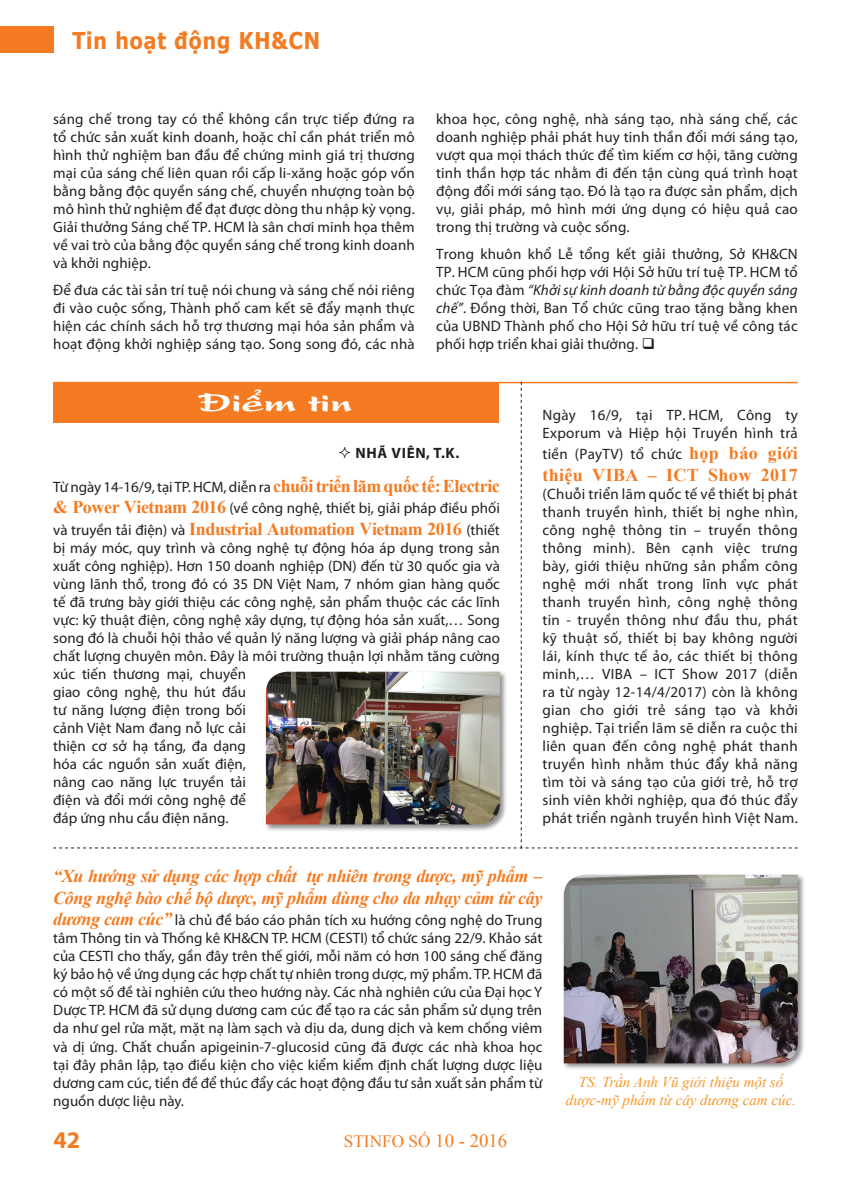
<style>
.page{position:relative;width:851px;height:1191px;background:#fff}
.page>*{position:absolute;margin:0;border:0;box-sizing:border-box;transform-origin:0 0}
.t1{font:28.8px "UVN Bay Buom Nang";color:#fff;scale:1.25 1}
.t2{font:700 24px "Myriad Pro";color:#f47b21}
.t3{font:700 23.1px "Tahoma";letter-spacing:.05em;color:#f47b21;scale:.91 1}
.t4{font:italic 700 18px/21.6px "Times New Roman";letter-spacing:-.025em;color:#f47b21}
.t5{font:700 18px "Times New Roman";letter-spacing:-.025em;color:#f47b21}
.t6{font:700 18px "Times New Roman";letter-spacing:.02em;color:#f47b21}
.t7{font:17.25px "Times New Roman";color:#f47b21}
.t8{font:15px/18px "Myriad Pro";color:#231f20;text-align:justify}
.t9{font:15px/18px "Myriad Pro";letter-spacing:.02em;color:#231f20}
.t10{font:italic 15px/18px "Times New Roman";color:#f79727;text-align:center}
.Tacgia{font:700 15px "Myriad Pro";letter-spacing:.045em;color:#231f20}
.s1{font-style:italic}
.s2{font-family:"Times New Roman";font-weight:700;font-size:18px;color:#f47b21}
.s3{font-family:"Myriad Pro";font-weight:400;font-size:15px;color:#231f20}
.s4{font-family:"Times New Roman";font-weight:700;font-style:italic;font-size:18px;color:#f47b21}
.s5{font-size:18.75px}
</style>
<div class="page">
<div style="left:0;top:26px;width:53px;height:27px;background:#f47b21"></div>
<div style="left:562px;top:873px;width:243px;height:197px;background:#231f20;opacity:.5"></div>
<img style="left:563px;top:874px;width:234px;height:189px">
<svg style="left:53px;top:382px;width:744px;height:466px"></svg>
<h3 class="t3" style="left:72px;top:24px;width:274px">Tin hoạt động KH&amp;CN</h3>
<p class="t8" style="left:53px;top:110px;width:363px">sáng chế trong tay có thể không cần trực tiếp đứng ra tổ chức sản xuất kinh doanh, hoặc chỉ cần phát triển mô hình thử nghiệm ban đầu để chứng minh giá trị thương mại của sáng chế liên quan rồi cấp li-xăng hoặc góp vốn bằng bằng độc quyền sáng chế, chuyển nhượng toàn bộ mô hình thử nghiệm để đạt được dòng thu nhập kỳ vọng.<br>Giải thưởng Sáng chế TP. HCM là sân chơi minh họa thêm về vai trò của bằng độc quyền sáng chế trong kinh doanh và khởi nghiệp.</p>
<p class="t8" style="left:53px;top:280px;width:363px">Để đưa các tài sản trí tuệ nói chung và sáng chế nói riêng đi vào cuộc sống, Thành phố cam kết sẽ đẩy mạnh thực hiện các chính sách hỗ trợ thương mại hóa sản phẩm và hoạt động khởi nghiệp sáng tạo. Song song đó, các nhà</p>
<p class="t8" style="left:436px;top:110px;width:363px">khoa học, công nghệ, nhà sáng tạo, nhà sáng chế, các doanh nghiệp phải phát huy tinh thần đổi mới sáng tạo, vượt qua mọi thách thức để tìm kiếm cơ hội, tăng cường tinh thần hợp tác nhằm đi đến tận cùng quá trình hoạt động đổi mới sáng tạo. Đó là tạo ra được sản phẩm, dịch vụ, giải pháp, mô hình mới ứng dụng có hiệu quả cao trong thị trường và cuộc sống.</p>
<p class="t8" style="left:436px;top:244px;width:363px">Trong khuôn khổ Lễ tổng kết giải thưởng, Sở KH&amp;CN TP. HCM cũng phối hợp với Hội Sở hữu trí tuệ TP. HCM tổ chức Tọa đàm <span class="s1">“Khởi sự kinh doanh từ bằng độc quyền sáng chế”</span>. Đồng thời, Ban Tổ chức cũng trao tặng bằng khen của UBND Thành phố cho Hội Sở hữu trí tuệ về công tác phối hợp triển khai giải thưởng. ❑</p>
<p class="t1" style="left:199px;top:382px;width:124px">Điểm tin</p>
<p class="Tacgia" style="left:355px;top:443px;width:105px">NHÃ VIÊN, T.K.</p>
<p class="t8" style="left:53px;top:476px;width:448px;line-height:21.6px">Từ ngày 14-16/9, tại TP. HCM, diễn ra <span class="s2">chuỗi triển lãm quốc tế: Electric &amp; Power Vietnam 2016</span> (về công nghệ, thiết bị, giải pháp điều phối</p>
<p class="t5" style="left:53px;top:516px;width:448px"><span class="s3">và truyền tải điện) và</span> Industrial Automation Vietnam 2016 <span class="s3">(thiết</span></p>
<p class="t8" style="left:53px;top:539px;width:448px;text-align:left">bị máy móc, quy trình và công nghệ tự động hóa áp dụng trong sản xuất công nghiệp). Hơn 150 doanh nghiệp (DN) đến từ 30 quốc gia và vùng lãnh thổ, trong đó có 35 DN Việt Nam, 7 nhóm gian hàng quốc tế đã trưng bày giới thiệu các công nghệ, sản phẩm thuộc các các lĩnh vực: kỹ thuật điện, công nghệ xây dựng, tự động hóa sản xuất,… Song song đó là chuỗi hội thảo về quản lý năng lượng và giải pháp nâng cao chất lượng chuyên môn. Đây là môi trường thuận lợi nhằm tăng cường xúc tiến thương mại, chuyển<br>giao công nghệ, thu hút đầu<br>tư năng lượng điện trong bối<br>cảnh Việt Nam đang nỗ lực cải<br>thiện cơ sở hạ tầng, đa dạng<br>hóa các nguồn sản xuất điện,<br>nâng cao năng lực truyền tải<br>điện và đổi mới công nghệ để<br>đáp ứng nhu cầu điện năng.</p>
<p class="t9" style="left:542px;top:405px;width:257px">Ngày 16/9, tại TP. HCM, Công ty<br>Exporum và Hiệp hội Truyền hình trả</p>
<p class="t9" style="left:542px;top:445px;width:257px">tiền (PayTV) tổ chức <span class="s2">họp báo giới</span></p>
<p class="t6" style="left:542px;top:462px;width:257px">thiệu VIBA – ICT Show 2017</p>
<p class="t8" style="left:542px;top:485px;width:257px">(Chuỗi triển lãm quốc tế về thiết bị phát thanh truyền hình, thiết bị nghe nhìn, công nghệ thông tin – truyền thông thông minh). Bên cạnh việc trưng bày, giới thiệu những sản phẩm công nghệ mới nhất trong lĩnh vực phát thanh truyền hình, công nghệ thông tin - truyền thông như đầu thu, phát kỹ thuật số, thiết bị bay không người lái, kính thực tế ảo, các thiết bị thông minh,… VIBA – ICT Show 2017 (diễn ra từ ngày 12-14/4/2017) còn là không gian cho giới trẻ sáng tạo và khởi nghiệp. Tại triển lãm sẽ diễn ra cuộc thi liên quan đến công nghệ phát thanh truyền hình nhằm thúc đẩy khả năng tìm tòi và sáng tạo của giới trẻ, hỗ trợ sinh viên khởi nghiệp, qua đó thúc đẩy phát triển ngành truyền hình Việt Nam.</p>
<p class="t4" style="left:53px;top:865px;width:490px">“Xu hướng sử dụng các hợp chất tự nhiên trong dược, mỹ phẩm –<br>Công nghệ bào chế bộ dược, mỹ phẩm dùng cho da nhạy cảm từ cây</p>
<p class="t8" style="left:53px;top:911px;width:490px"><span class="s4">dương cam cúc”</span> là chủ đề báo cáo phân tích xu hướng công nghệ do Trung tâm Thông tin và Thống kê KH&amp;CN TP. HCM (CESTI) tổ chức sáng 22/9. Khảo sát của CESTI cho thấy, gần đây trên thế giới, mỗi năm có hơn 100 sáng chế đăng ký bảo hộ về ứng dụng các hợp chất tự nhiên trong dược, mỹ phẩm. TP. HCM đã có một số đề tài nghiên cứu theo hướng này. Các nhà nghiên cứu của Đại học Y Dược TP. HCM đã sử dụng dương cam cúc để tạo ra các sản phẩm sử dụng trên da như gel rửa mặt, mặt nạ làm sạch và dịu da, dung dịch và kem chống viêm và dị ứng. Chất chuẩn apigeinin-7-glucosid cũng đã được các nhà khoa học tại đây phân lập, tạo điều kiện cho việc kiểm kiểm định chất lượng dược liệu dương cam cúc, tiền đề để thúc đẩy các hoạt động đầu tư sản xuất sản phẩm từ nguồn dược liệu này.</p>
<p class="t2" style="left:53px;top:1124px;width:28px">42</p>
<p class="t7" style="left:344px;top:1130px;width:165px">STINFO SỐ <span class="s5">10 - 2016</span></p>
<p class="t10" style="left:565px;top:1073px;width:232px">TS. Trần Anh Vũ giới thiệu một số dược-mỹ phẩm từ cây dương cam cúc.</p>
</div>
